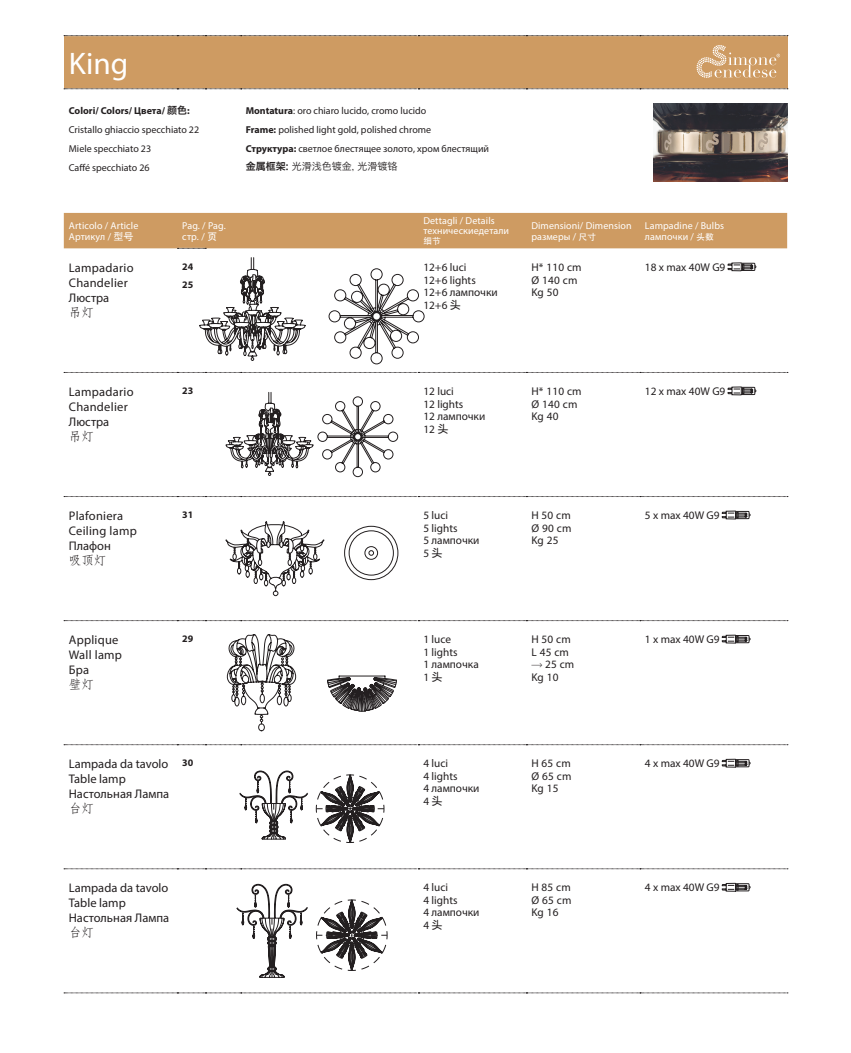
<style>
.page{position:relative;width:851px;height:1053px;background:#fff}
.page>*{position:absolute;margin:0;border:0;box-sizing:border-box;transform-origin:0 0}
.t1{font:31.25px "Myriad Pro";color:#fff}
.t2{font:12.5px "Myriad Pro";letter-spacing:.005em;color:#231f20}
.t3{font:12.5px "Adobe Fangsong Std";color:#231f20}
.t4{font:11.25px "Myriad Pro";color:#231f20}
.t5{font:10px "Myriad Pro";color:#231f20}
.t6{font:10px "Myriad Pro";letter-spacing:.01em;color:#fff}
.t7{font:700 10px "Myriad Pro";color:#231f20}
.t8{font:10px "Hiragino Sans GB W3";color:#231f20}
.t9{font:8.75px "ST Heiti";color:#fff}
.s1{font-family:"Hiragino Sans GB W6";font-weight:400}
.s2{font-weight:700}
.s3{font-family:"Hiragino Sans GB W6"}
.s4{font-family:"ST Heiti"}
.s5{font-family:"ST Heiti";font-size:8.75px}
.s6{font-family:"Adobe Fan Heiti Std";font-weight:700}
.s7{font-family:"Champagne&Limousines"}
</style>
<div class="page">
<div style="left:64px;top:36px;width:723px;height:53px;background:#ce9b62"></div>
<svg style="left:64px;top:992px;width:723px;height:1px"></svg>
<svg style="left:64px;top:35px;width:723px;height:1px"></svg>
<svg style="left:64px;top:89px;width:723px;height:1px"></svg>
<div style="left:64px;top:213px;width:723px;height:36px;background:#ce9b62"></div>
<svg style="left:64px;top:620px;width:723px;height:1px"></svg>
<svg style="left:64px;top:744px;width:723px;height:1px"></svg>
<svg style="left:64px;top:868px;width:723px;height:1px"></svg>
<svg style="left:64px;top:372px;width:723px;height:1px"></svg>
<svg style="left:64px;top:496px;width:723px;height:1px"></svg>
<img style="left:653px;top:103px;width:134px;height:78px">
<svg style="left:199px;top:257px;width:225px;height:107px"></svg>
<svg style="left:727px;top:262px;width:29px;height:9px"></svg>
<svg style="left:226px;top:392px;width:172px;height:85px"></svg>
<svg style="left:727px;top:386px;width:29px;height:9px"></svg>
<svg style="left:226px;top:521px;width:172px;height:75px"></svg>
<svg style="left:721px;top:510px;width:29px;height:9px"></svg>
<svg style="left:227px;top:634px;width:170px;height:97px"></svg>
<svg style="left:721px;top:634px;width:29px;height:9px"></svg>
<svg style="left:239px;top:770px;width:69px;height:69px"></svg>
<svg style="left:316px;top:774px;width:68px;height:68px"></svg>
<svg style="left:721px;top:758px;width:29px;height:9px"></svg>
<svg style="left:236px;top:884px;width:71px;height:93px"></svg>
<svg style="left:316px;top:899px;width:71px;height:71px"></svg>
<svg style="left:721px;top:882px;width:29px;height:9px"></svg>
<svg style="left:696px;top:45px;width:84px;height:33px"></svg>
<p class="t1" style="left:69px;top:44px;width:61px">King</p>
<p class="t7" style="left:69px;top:104px;width:122px">Colori/ Colors/ Цвета/ <span class="s1">颜色</span>:</p>
<p class="t5" style="left:69px;top:124px;width:132px">Cristallo ghiaccio specchiato 22</p>
<p class="t5" style="left:69px;top:142px;width:84px">Miele specchiato 23</p>
<p class="t5" style="left:69px;top:161px;width:82px">Caffé specchiato 26</p>
<p class="t5" style="left:246px;top:104px;width:182px"><span class="s2">Montatura</span>: oro chiaro lucido, cromo lucido</p>
<p class="t5" style="left:246px;top:123px;width:187px"><span class="s2">Frame:</span> polished light gold, polished chrome</p>
<p class="t5" style="left:246px;top:142px;width:245px"><span class="s2">Структура:</span> светлое блестящее золото, хром блестящий</p>
<p class="t8" style="left:246px;top:160px;width:153px"><span class="s3">金属框架:</span> 光滑浅色镀金, 光滑镀铬</p>
<p class="t6" style="left:69px;top:219px;width:71px">Articolo / Article</p>
<p class="t6" style="left:69px;top:230px;width:66px">Aртикул / <span class="s4">型号</span></p>
<p class="t6" style="left:182px;top:219px;width:45px">Pag. / Pag.</p>
<p class="t6" style="left:182px;top:230px;width:36px">стр. / <span class="s4">页</span></p>
<p class="t6" style="left:423px;top:215px;width:73px">Dettagli / Details</p>
<p class="t6" style="left:423px;top:225px;width:87px">техническиедетали</p>
<p class="t9" style="left:423px;top:237px;width:19px">细节</p>
<p class="t6" style="left:531px;top:219px;width:102px">Dimensioni/ Dimension</p>
<p class="t6" style="left:531px;top:230px;width:66px">размеры / <span class="s5">尺寸</span></p>
<p class="t6" style="left:644px;top:219px;width:81px">Lampadine / Bulbs</p>
<p class="t6" style="left:644px;top:230px;width:70px">лампочки / <span class="s5">头数</span></p>
<p class="t2" style="left:69px;top:260px;width:66px">Lampadario</p>
<p class="t2" style="left:69px;top:275px;width:60px">Chandelier</p>
<p class="t2" style="left:69px;top:290px;width:42px">Люстра</p>
<p class="t3" style="left:69px;top:304px;width:26px">吊灯</p>
<p class="t7" style="left:182px;top:260px;width:13px">24</p>
<p class="t7" style="left:182px;top:278px;width:13px">25</p>
<p class="t4" style="left:423px;top:260px;width:44px">12+6 luci</p>
<p class="t4" style="left:423px;top:273px;width:54px">12+6 lights</p>
<p class="t4" style="left:423px;top:285px;width:76px">12+6 лампочки</p>
<p class="t4" style="left:423px;top:298px;width:39px">12+6 <span class="s6">头</span></p>
<p class="t4" style="left:531px;top:260px;width:52px">H* 110 cm</p>
<p class="t4" style="left:531px;top:273px;width:47px">Ø 140 cm</p>
<p class="t4" style="left:531px;top:285px;width:29px">Kg 50</p>
<p class="t4" style="left:644px;top:260px;width:82px">18 x max 40W G9</p>
<p class="t2" style="left:69px;top:384px;width:66px">Lampadario</p>
<p class="t2" style="left:69px;top:399px;width:60px">Chandelier</p>
<p class="t2" style="left:69px;top:414px;width:42px">Люстра</p>
<p class="t3" style="left:69px;top:428px;width:26px">吊灯</p>
<p class="t2" style="left:69px;top:508px;width:56px">Plafoniera</p>
<p class="t2" style="left:69px;top:523px;width:70px">Ceiling lamp</p>
<p class="t2" style="left:69px;top:538px;width:44px">Плафон</p>
<p class="t3" style="left:69px;top:552px;width:39px">吸顶灯</p>
<p class="t7" style="left:182px;top:384px;width:13px">23</p>
<p class="t4" style="left:423px;top:384px;width:32px">12 luci</p>
<p class="t4" style="left:423px;top:397px;width:41px">12 lights</p>
<p class="t4" style="left:423px;top:409px;width:63px">12 лампочки</p>
<p class="t4" style="left:423px;top:422px;width:27px">12 <span class="s6">头</span></p>
<p class="t7" style="left:182px;top:508px;width:13px">31</p>
<p class="t4" style="left:423px;top:508px;width:26px">5 luci</p>
<p class="t4" style="left:423px;top:521px;width:36px">5 lights</p>
<p class="t4" style="left:423px;top:533px;width:58px">5 лампочки</p>
<p class="t4" style="left:423px;top:546px;width:21px">5 <span class="s6">头</span></p>
<p class="t4" style="left:531px;top:384px;width:52px">H* 110 cm</p>
<p class="t4" style="left:531px;top:397px;width:47px">Ø 140 cm</p>
<p class="t4" style="left:531px;top:409px;width:29px">Kg 40</p>
<p class="t4" style="left:531px;top:508px;width:41px">H 50 cm</p>
<p class="t4" style="left:531px;top:521px;width:41px">Ø 90 cm</p>
<p class="t4" style="left:531px;top:533px;width:29px">Kg 25</p>
<p class="t4" style="left:644px;top:384px;width:82px">12 x max 40W G9</p>
<p class="t4" style="left:644px;top:508px;width:76px">5 x max 40W G9</p>
<p class="t2" style="left:69px;top:632px;width:51px">Applique</p>
<p class="t2" style="left:69px;top:647px;width:55px">Wall lamp</p>
<p class="t2" style="left:69px;top:662px;width:22px">Бра</p>
<p class="t3" style="left:69px;top:677px;width:26px">壁灯</p>
<p class="t7" style="left:182px;top:632px;width:13px">29</p>
<p class="t4" style="left:423px;top:632px;width:29px">1 luce</p>
<p class="t4" style="left:423px;top:645px;width:36px">1 lights</p>
<p class="t4" style="left:423px;top:657px;width:57px">1 лампочка</p>
<p class="t4" style="left:423px;top:670px;width:21px">1 <span class="s6">头</span></p>
<p class="t4" style="left:531px;top:632px;width:41px">H 50 cm</p>
<p class="t4" style="left:531px;top:645px;width:39px">L 45 cm</p>
<p class="t4" style="left:531px;top:657px;width:44px"><span class="s7">→</span> 25 cm</p>
<p class="t4" style="left:531px;top:670px;width:29px">Kg 10</p>
<p class="t4" style="left:644px;top:632px;width:76px">1 x max 40W G9</p>
<p class="t2" style="left:69px;top:756px;width:101px">Lampada da tavolo</p>
<p class="t2" style="left:69px;top:771px;width:58px">Table lamp</p>
<p class="t2" style="left:69px;top:786px;width:102px">Настольная Лампа</p>
<p class="t3" style="left:69px;top:801px;width:26px">台灯</p>
<p class="t7" style="left:182px;top:756px;width:13px">30</p>
<p class="t4" style="left:423px;top:756px;width:26px">4 luci</p>
<p class="t4" style="left:423px;top:769px;width:36px">4 lights</p>
<p class="t4" style="left:423px;top:781px;width:58px">4 лампочки</p>
<p class="t4" style="left:423px;top:794px;width:21px">4 <span class="s6">头</span></p>
<p class="t2" style="left:69px;top:880px;width:101px">Lampada da tavolo</p>
<p class="t2" style="left:69px;top:895px;width:58px">Table lamp</p>
<p class="t2" style="left:69px;top:910px;width:102px">Настольная Лампа</p>
<p class="t3" style="left:69px;top:925px;width:26px">台灯</p>
<p class="t4" style="left:423px;top:880px;width:26px">4 luci</p>
<p class="t4" style="left:423px;top:893px;width:36px">4 lights</p>
<p class="t4" style="left:423px;top:905px;width:58px">4 лампочки</p>
<p class="t4" style="left:423px;top:918px;width:21px">4 <span class="s6">头</span></p>
<p class="t4" style="left:531px;top:756px;width:41px">H 65 cm</p>
<p class="t4" style="left:531px;top:769px;width:41px">Ø 65 cm</p>
<p class="t4" style="left:531px;top:781px;width:29px">Kg 15</p>
<p class="t4" style="left:531px;top:880px;width:41px">H 85 cm</p>
<p class="t4" style="left:531px;top:893px;width:41px">Ø 65 cm</p>
<p class="t4" style="left:531px;top:905px;width:29px">Kg 16</p>
<p class="t4" style="left:644px;top:756px;width:76px">4 x max 40W G9</p>
<p class="t4" style="left:644px;top:880px;width:76px">4 x max 40W G9</p>
</div>
